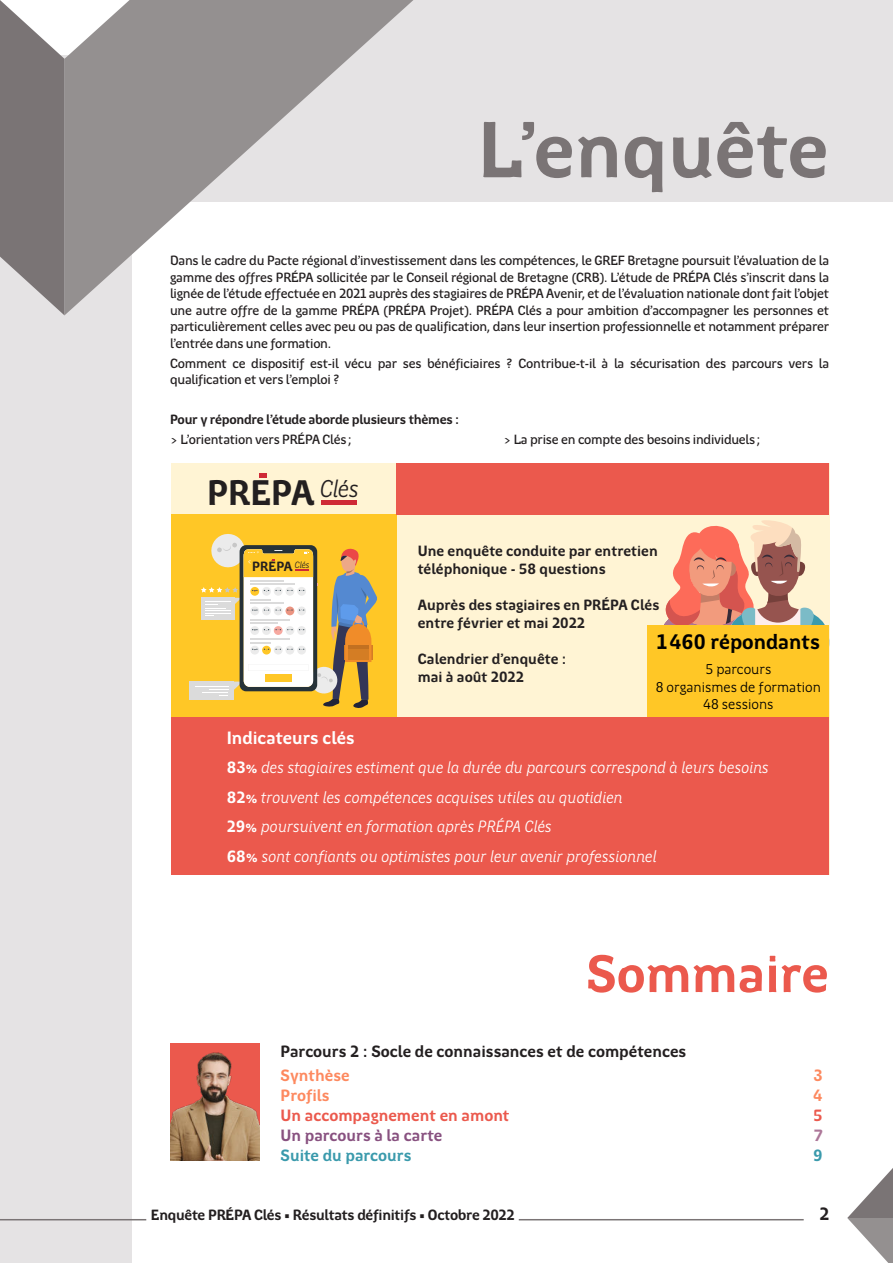
<style>
.page{position:relative;width:893px;height:1263px;background:#fff}
.page>*{position:absolute;margin:0;border:0;box-sizing:border-box;transform-origin:0 0}
.t1{font:700 80.1px "Region Bretagne New";color:#7a7475}
.t2{font:700 53.25px "Region Bretagne New";color:#eb594d}
.t3{font:700 35.85px "Region Bretagne New";color:#231f20}
.t4{font:700 21.15px "Region Bretagne New";color:#000}
.t5{font:700 18px "Region Bretagne New";color:#fff}
.t6{font:700 18px "Region Bretagne New";color:#231f20}
.t7{font:italic 16.5px/29.5px "Region Bretagne New";color:#fff}
.t8{font:700 16.5px "Region Bretagne New";color:#231f20}
.t9{font:700 16.5px "Region Bretagne New";color:#eb594d}
.t10{font:700 16.5px "Region Bretagne New";color:#885180}
.t11{font:700 16.5px "Region Bretagne New";color:#fd895f}
.t12{font:700 16.5px "Region Bretagne New";color:#3a9aac}
.t13{font:700 16.5px "Region Bretagne New";color:#ac7698}
.t14{font:700 15px/18px "Region Bretagne New";color:#231f20}
.t15{font:700 15px "Region Bretagne New";letter-spacing:-.02em;color:#231f20}
.t16{font:14.4px/17.2px "Region Bretagne New";color:#000;text-align:center}
.t17{font:500 13.5px/16.5px "Region Bretagne New";letter-spacing:-.02em;color:#231f20;text-align:justify}
.t18{font:700 13.5px "Region Bretagne New";letter-spacing:-.02em;color:#231f20}
.s1{font-weight:700;font-style:normal}
</style>
<div class="page">
<div style="left:139px;top:0;width:754px;height:201px;background:#e5e3e4"></div>
<div style="left:0;top:55px;width:132px;height:1208px;background:#e5e3e4"></div>
<svg style="left:64px;top:0;width:354px;height:315px"></svg>
<svg style="left:0;top:0;width:64px;height:315px"></svg>
<svg style="left:847px;top:1168px;width:46px;height:95px"></svg>
<hr style="left:519px;top:1219px;width:285px;height:1px;background:#7a7475">
<hr style="left:0;top:1219px;width:146px;height:1px;background:#7a7475">
<div style="left:171px;top:463px;width:658px;height:411px;background:#fff4d4"></div>
<div style="left:171px;top:514px;width:225px;height:205px;background:#ffc726"></div>
<div style="left:171px;top:717px;width:658px;height:157px;background:#eb594d"></div>
<div style="left:190px;top:681px;width:44px;height:19px;background:#dbdbdb"></div>
<hr style="left:195px;top:686px;width:33px;height:1px;background:#fff">
<svg style="left:201px;top:534px;width:176px;height:174px"></svg>
<svg style="left:259px;top:473px;width:7px;height:5px"></svg>
<div style="left:322px;top:500px;width:35px;height:5px;background:#cf2a36"></div>
<svg style="left:664px;top:519px;width:166px;height:128px"></svg>
<div style="left:648px;top:625px;width:181px;height:92px;background:#ffc726"></div>
<div style="left:396px;top:463px;width:433px;height:51px;background:#eb594d"></div>
<img style="left:170px;top:1043px;width:89px;height:117px">
<h1 class="t1" style="left:478px;top:109px;width:353px">L’enquête</h1>
<p class="t17" style="left:170px;top:253px;width:661px">Dans le cadre du Pacte régional d’investissement dans les compétences, le GREF Bretagne poursuit l’évaluation de la gamme des offres PRÉPA sollicitée par le Conseil régional de Bretagne (CRB). L’étude de PRÉPA Clés s’inscrit dans la lignée de l’étude effectuée en 2021 auprès des stagiaires de PRÉPA Avenir, et de l’évaluation nationale dont fait l’objet une autre offre de la gamme PRÉPA (PRÉPA Projet). PRÉPA Clés a pour ambition d’accompagner les personnes et particulièrement celles avec peu ou pas de qualification, dans leur insertion professionnelle et notamment préparer l’entrée dans une formation.</p>
<p class="t17" style="left:170px;top:355px;width:661px">Comment ce dispositif est-il vécu par ses bénéficiaires ? Contribue-t-il à la sécurisation des parcours vers la qualification et vers l’emploi ?</p>
<p class="t18" style="left:170px;top:413px;width:291px">Pour y répondre l’étude aborde plusieurs thèmes :</p>
<p class="t17" style="left:170px;top:431px;width:183px">&gt; L’orientation vers PRÉPA Clés ;</p>
<p class="t17" style="left:503px;top:431px;width:258px">&gt; La prise en compte des besoins individuels ;</p>
<h3 class="t3" style="left:207px;top:474px;width:153px">PREPA <sup>Clés</sup></h3>
<p class="t18" style="left:252px;top:559px;width:59px">PRÉPA <sup>Clés</sup></p>
<p class="t14" style="left:418px;top:542px;width:242px">Une enquête conduite par entretien téléphonique - 58 questions</p>
<p class="t14" style="left:418px;top:596px;width:243px">Auprès des stagiaires en PRÉPA Clés entre février et mai 2022</p>
<p class="t14" style="left:418px;top:650px;width:150px">Calendrier d’enquête : mai à août 2022</p>
<h3 class="t4" style="left:657px;top:631px;width:165px">1 460 répondants</h3>
<p class="t16" style="left:656px;top:661px;width:167px">5 parcours<br>8 organismes de formation<br>48 sessions</p>
<h3 class="t5" style="left:227px;top:728px;width:129px">Indicateurs clés</h3>
<p class="t7" style="left:227px;top:753px;width:544px"><span class="s1">83%</span> des stagiaires estiment que la durée du parcours correspond à leurs besoins <span class="s1">82%</span> trouvent les compétences acquises utiles au quotidien<br><span class="s1">29%</span> poursuivent en formation après PRÉPA Clés<br><span class="s1">68%</span> sont confiants ou optimistes pour leur avenir professionnel</p>
<h2 class="t2" style="left:586px;top:946px;width:245px">Sommaire</h2>
<p class="t8" style="left:281px;top:1043px;width:407px">Parcours 2 : Socle de connaissances et de compétences</p>
<p class="t11" style="left:281px;top:1067px;width:71px">Synthèse</p>
<p class="t11" style="left:813px;top:1067px;width:11px">3</p>
<p class="t11" style="left:281px;top:1087px;width:50px">Profils</p>
<p class="t11" style="left:813px;top:1087px;width:11px">4</p>
<p class="t9" style="left:281px;top:1107px;width:230px">Un accompagnement en amont</p>
<p class="t9" style="left:813px;top:1107px;width:11px">5</p>
<p class="t10" style="left:281px;top:1126px;width:163px">Un parcours à la carte</p>
<p class="t13" style="left:814px;top:1126px;width:10px">7</p>
<p class="t12" style="left:281px;top:1146px;width:132px">Suite du parcours</p>
<p class="t12" style="left:813px;top:1146px;width:11px">9</p>
<p class="t15" style="left:151px;top:1207px;width:365px">Enquête PRÉPA Clés • Résultats définitifs • Octobre 2022</p>
<h3 class="t6" style="left:819px;top:1205px;width:11px">2</h3>
</div>
